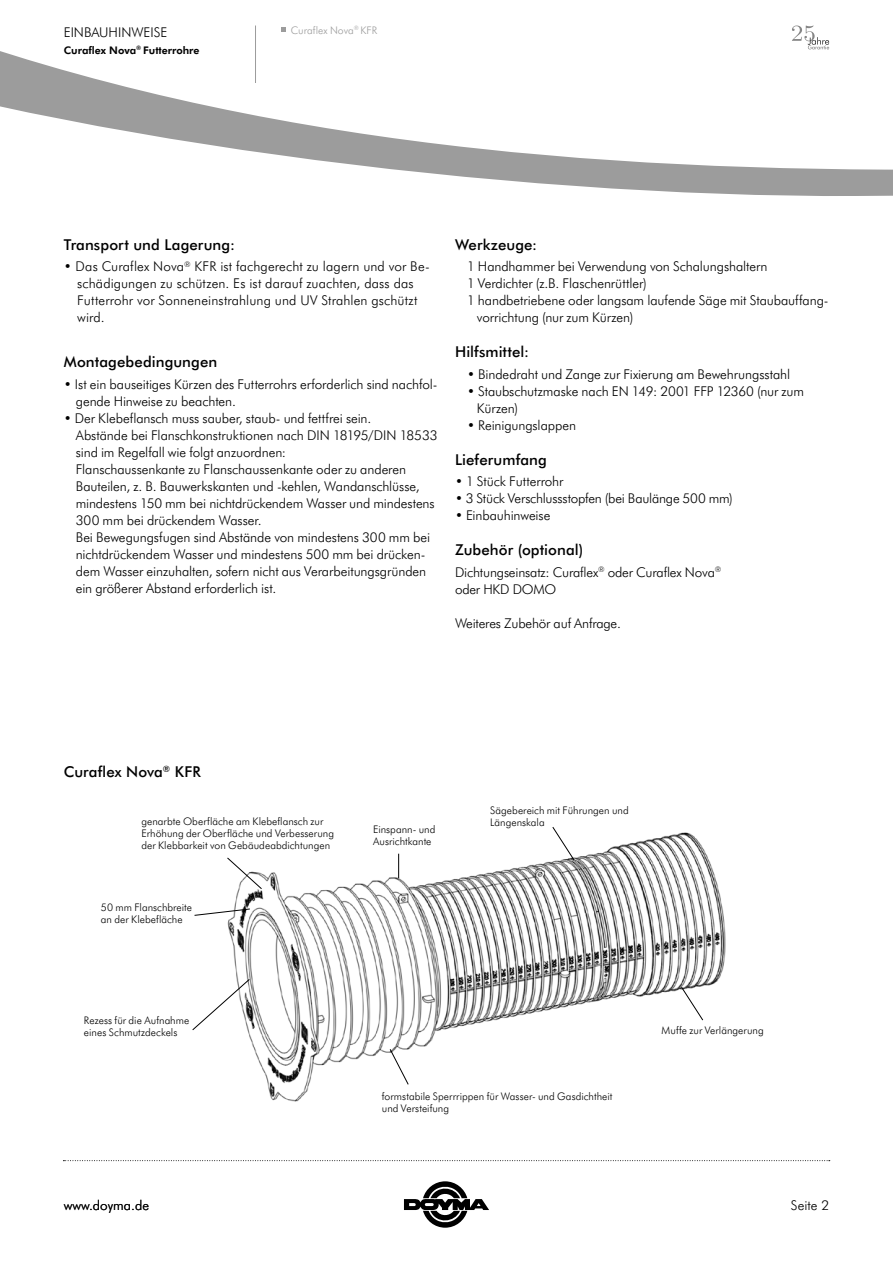
<style>
.page{position:relative;width:893px;height:1263px;background:#fff}
.page>*{position:absolute;margin:0;border:0;box-sizing:border-box;transform-origin:0 0}
.t1{font:500 15px "Futura BT";letter-spacing:.005em;color:#000}
.t2{font:300 13.5px/17px "Futura BT";letter-spacing:-.005em;color:#000}
.t3{font:300 10.5px/12px "Futura BT";letter-spacing:.005em;color:#000}
.t4{font:700 10.5px "Futura BT";color:#000}
.t5{font:300 10.5px "Futura BT";letter-spacing:.005em;color:#9c9c9c}
</style>
<div class="page">
<svg style="left:63px;top:1160px;width:767px;height:1px"></svg>
<svg style="left:0;top:25px;width:893px;height:171px"></svg>
<hr style="left:255px;top:26px;width:1px;height:57px;background:#9c9c9c">
<svg style="left:281px;top:28px;width:5px;height:4px"></svg>
<svg style="left:404px;top:1181px;width:85px;height:47px"></svg>
<img style="left:227px;top:832px;width:499px;height:270px">
<svg style="left:389px;top:1048px;width:20px;height:37px"></svg>
<svg style="left:680px;top:986px;width:24px;height:35px"></svg>
<svg style="left:792px;top:26px;width:37px;height:23px"></svg>
<svg style="left:192px;top:978px;width:58px;height:53px"></svg>
<svg style="left:194px;top:908px;width:57px;height:8px"></svg>
<svg style="left:227px;top:857px;width:36px;height:33px"></svg>
<svg style="left:398px;top:854px;width:1px;height:24px"></svg>
<svg style="left:552px;top:827px;width:23px;height:34px"></svg>
<p class="t2" style="left:64px;top:23px;width:105px">EINBAUHINWEISE</p>
<p class="t4" style="left:64px;top:43px;width:137px">Curaflex Nova<sup>®</sup> Futterrohre</p>
<p class="t5" style="left:291px;top:23px;width:88px">Curaflex Nova<sup>®</sup> KFR</p>
<p class="t1" style="left:64px;top:234px;width:173px">Transport und Lagerung:</p>
<p class="t2" style="left:77px;top:258px;width:354px;text-indent:-14px">• Das Curaflex Nova<sup>®</sup> KFR ist fachgerecht zu lagern und vor Be&shy;schädigungen zu schützen. Es ist darauf zuachten, dass das Futterrohr vor Sonneneinstrahlung und UV Strahlen gschützt wird.</p>
<p class="t1" style="left:64px;top:351px;width:155px">Montagebedingungen</p>
<p class="t2" style="left:76px;top:375px;width:363px;text-indent:-12px">• Ist ein bauseitiges Kürzen des Futterrohrs erforderlich sind nachfol&shy;gende Hinweise zu beachten.</p>
<p class="t2" style="left:76px;top:409px;width:363px;text-indent:-12px">• Der Klebeflansch muss sauber, staub- und fettfrei sein.<br>Abstände bei Flanschkonstruktionen nach DIN 18195/DIN 18533 sind im Regelfall wie folgt anzuordnen:<br>Flanschaussenkante zu Flanschaussenkante oder zu anderen Bauteilen, z. B. Bauwerkskanten und -kehlen, Wandanschlüsse, mindestens 150 mm bei nichtdrückendem Wasser und mindestens 300 mm bei drückendem Wasser.<br>Bei Bewegungsfugen sind Abstände von mindestens 300 mm bei nichtdrückendem Wasser und mindestens 500 mm bei drücken&shy;dem Wasser einzuhalten, sofern nicht aus Verarbeitungsgründen ein größerer Abstand erforderlich ist.</p>
<p class="t1" style="left:455px;top:234px;width:84px">Werkzeuge:</p>
<p class="t2" style="left:467px;top:258px;width:302px">1 Handhammer bei Verwendung von Schalungshaltern</p>
<p class="t2" style="left:467px;top:275px;width:181px">1 Verdichter (z.B. Flaschenrüttler)</p>
<p class="t2" style="left:467px;top:292px;width:363px">1 handbetriebene oder langsam laufende Säge mit Staubauffang-</p>
<p class="t2" style="left:477px;top:309px;width:158px">vorrichtung (nur zum Kürzen)</p>
<p class="t1" style="left:455px;top:341px;width:76px">Hilfsmittel:</p>
<p class="t2" style="left:467px;top:365px;width:325px">• Bindedraht und Zange zur Fixierung am Bewehrungsstahl</p>
<p class="t2" style="left:477px;top:382px;width:329px;text-indent:-10px">• Staubschutzmaske nach EN 149: 2001 FFP 12360 (nur zum<br>Kürzen)</p>
<p class="t2" style="left:467px;top:416px;width:111px">• Reinigungslappen</p>
<p class="t1" style="left:455px;top:449px;width:93px">Lieferumfang</p>
<p class="t2" style="left:455px;top:473px;width:110px">• 1 Stück Futterrohr</p>
<p class="t2" style="left:455px;top:490px;width:279px">• 3 Stück Verschlussstopfen (bei Baulänge 500 mm)</p>
<p class="t2" style="left:455px;top:507px;width:97px">• Einbauhinweise</p>
<p class="t1" style="left:455px;top:539px;width:130px">Zubehör (optional)</p>
<p class="t2" style="left:455px;top:563px;width:268px">Dichtungseinsatz: Curaflex<sup>®</sup> oder Curaflex Nova<sup>® </sup>oder HKD DOMO</p>
<p class="t2" style="left:455px;top:614px;width:168px">Weiteres Zubehör auf Anfrage.</p>
<p class="t1" style="left:64px;top:761px;width:138px">Curaflex Nova<sup>®</sup> KFR</p>
<p class="t3" style="left:141px;top:814px;width:194px">genarbte Oberfläche am Klebeflansch zur<br>Erhöhung der Oberfläche und Verbesserung der Klebbarkeit von Gebäudeabdichtungen</p>
<p class="t3" style="left:373px;top:823px;width:64px">Einspann- und<br>Ausrichtkante</p>
<p class="t3" style="left:101px;top:901px;width:93px">50 mm Flanschbreite an der Klebefläche</p>
<p class="t3" style="left:84px;top:1014px;width:107px">Rezess für die Aufnahme eines Schmutzdeckels</p>
<p class="t3" style="left:490px;top:804px;width:140px">Sägebereich mit Führungen und<br>Längenskala</p>
<p class="t3" style="left:662px;top:1023px;width:104px">Muffe zur Verlängerung</p>
<p class="t2" style="left:64px;top:1196px;width:87px">www.doyma.de</p>
<p class="t3" style="left:382px;top:1089px;width:232px">formstabile Sperrrippen für Wasser- und Gasdichtheit und Versteifung</p>
<p class="t2" style="left:791px;top:1196px;width:40px">Seite 2</p>
</div>
